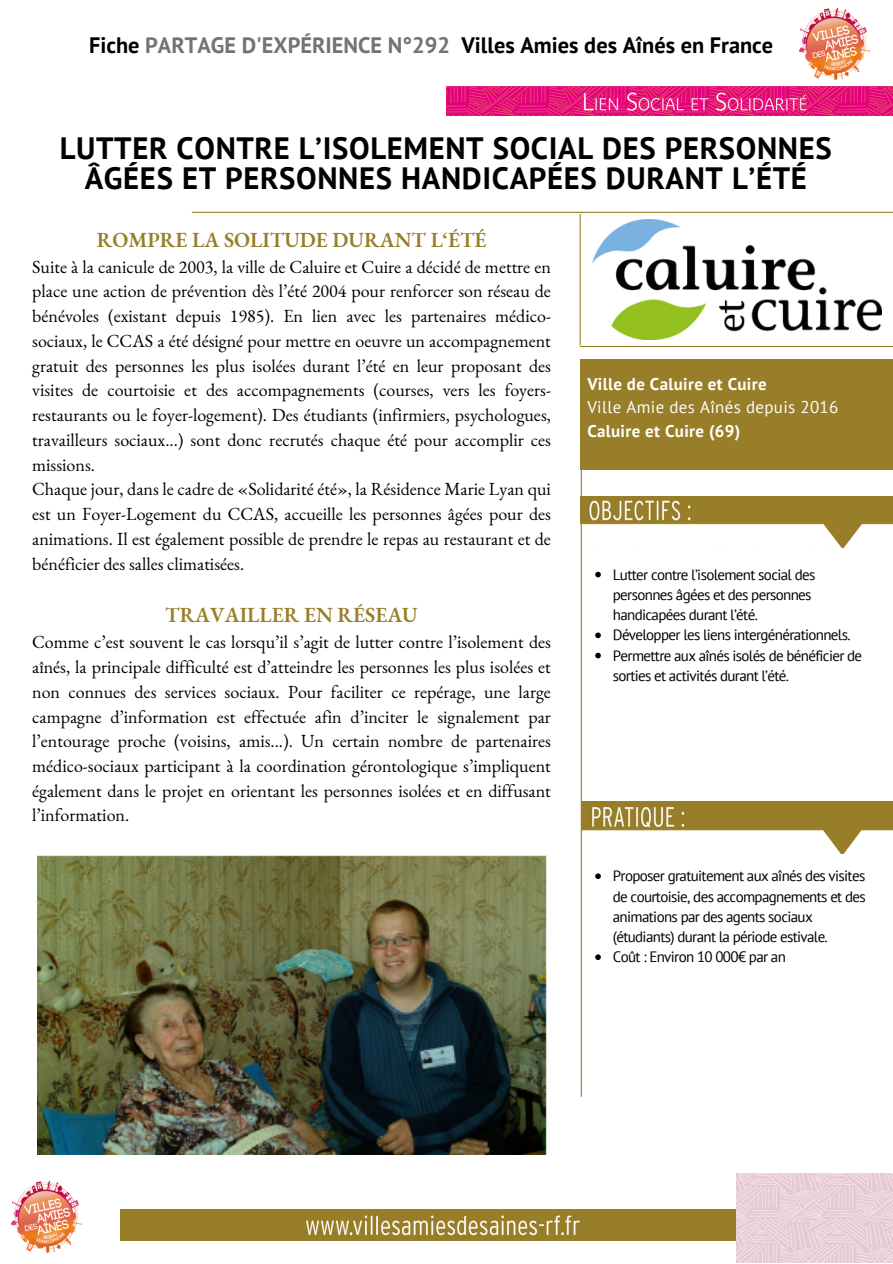
<style>
.page{position:relative;width:893px;height:1264px;background:#fff}
.page>*{position:absolute;margin:0;border:0;box-sizing:border-box;transform-origin:0 0}
.t1{font:700 30.75px "PT Sans";letter-spacing:.02em;color:#000}
.t2{font:700 22.35px "PT Sans";color:#000}
.t3{font:600 21px "EB Garamond";color:#987e28}
.t4{font:18px/24.8px "EB Garamond";color:#000;text-align:justify}
.t5{font:700 16.95px "PT Sans";letter-spacing:.02em;color:#fff}
.t6{font:16.95px "PT Sans";letter-spacing:.02em;color:#fff}
.t7{font:15px/20.2px "PT Sans";letter-spacing:-.045em;color:#000}
.s1{color:#737373}
</style>
<div class="page">
<hr style="left:580px;top:432px;width:2px;height:664px;background:#987e28">
<img style="left:120px;top:1209px;width:616px;height:31px">
<img style="left:736px;top:1173px;width:156px;height:89px">
<img style="left:582px;top:801px;width:310px;height:52px">
<img style="left:580px;top:496px;width:312px;height:52px">
<div style="left:580px;top:359px;width:312px;height:110px;background:#987e28"></div>
<hr style="left:192px;top:212px;width:700px;height:1px;background:#987e28">
<hr style="left:579px;top:214px;width:1px;height:131px;background:#987e28">
<hr style="left:580px;top:346px;width:312px;height:1px;background:#987e28">
<img style="left:12px;top:1181px;width:69px;height:71px">
<img style="left:446px;top:86px;width:446px;height:29px">
<img style="left:799px;top:9px;width:70px;height:70px">
<img style="left:592px;top:220px;width:289px;height:120px">
<img style="left:38px;top:855px;width:509px;height:299px">
<svg style="left:595px;top:571px;width:5px;height:6px"></svg>
<svg style="left:595px;top:632px;width:5px;height:6px"></svg>
<svg style="left:595px;top:652px;width:5px;height:6px"></svg>
<svg style="left:595px;top:873px;width:5px;height:6px"></svg>
<svg style="left:595px;top:954px;width:5px;height:6px"></svg>
<p class="t2" style="left:89px;top:31px;width:685px">Fiche <span class="s1">PARTAGE D'EXPÉRIENCE N°292</span> Villes Amies des Aînés en France</p>
<p class="t1" style="left:60px;top:128px;width:773px">LUTTER CONTRE L’ISOLEMENT SOCIAL DES PERSONNES</p>
<p class="t1" style="left:85px;top:158px;width:723px">ÂGÉES ET PERSONNES HANDICAPÉES DURANT L’ÉTÉ</p>
<p class="t3" style="left:97px;top:226px;width:391px">ROMPRE LA SOLITUDE DURANT L‘ÉTÉ</p>
<p class="t4" style="left:32px;top:254px;width:520px">Suite à la canicule de 2003, la ville de Caluire et Cuire a décidé de mettre en place une action de prévention dès l’été 2004 pour renforcer son réseau de bénévoles (existant depuis 1985). En lien avec les partenaires médico&shy;sociaux, le CCAS a été désigné pour mettre en oeuvre un accompagnement gratuit des personnes les plus isolées durant l’été en leur proposant des visites de courtoisie et des accompagnements (courses, vers les foyers&shy;restaurants ou le foyer-logement). Des étudiants (infirmiers, psychologues, travailleurs sociaux...) sont donc recrutés chaque été pour accomplir ces missions.</p>
<p class="t4" style="left:32px;top:476px;width:520px">Chaque jour, dans le cadre de «Solidarité été», la Résidence Marie Lyan qui est un Foyer-Logement du CCAS, accueille les personnes âgées pour des animations. Il est également possible de prendre le repas au restaurant et de bénéficier des salles climatisées.</p>
<p class="t3" style="left:165px;top:601px;width:254px">TRAVAILLER EN RÉSEAU</p>
<p class="t4" style="left:32px;top:629px;width:520px">Comme c’est souvent le cas lorsqu’il s’agit de lutter contre l’isolement des aînés, la principale difficulté est d’atteindre les personnes les plus isolées et non connues des services sociaux. Pour faciliter ce repérage, une large campagne d’information est effectuée afin d’inciter le signalement par l’entourage proche (voisins, amis...). Un certain nombre de partenaires médico-sociaux participant à la coordination gérontologique s’impliquent également dans le projet en orientant les personnes isolées et en diffusant l’information.</p>
<p class="t5" style="left:587px;top:372px;width:181px">Ville de Caluire et Cuire</p>
<p class="t6" style="left:587px;top:396px;width:252px">Ville Amie des Aînés depuis 2016</p>
<p class="t5" style="left:587px;top:419px;width:154px">Caluire et Cuire (69)</p>
<p class="t7" style="left:612px;top:564px;width:204px">Lutter contre l’isolement social des personnes âgées et des personnes handicapées durant l’été.</p>
<p class="t7" style="left:612px;top:624px;width:239px">Développer les liens intergénérationnels.</p>
<p class="t7" style="left:612px;top:645px;width:251px">Permettre aux aînés isolés de bénéficier de sorties et activités durant l’été.</p>
<p class="t7" style="left:612px;top:865px;width:254px">Proposer gratuitement aux aînés des visites de courtoisie, des accompagnements et des animations par des agents sociaux (étudiants) durant la période estivale.</p>
<p class="t7" style="left:612px;top:946px;width:175px">Coût : Environ 10 000€ par an</p>
</div>
